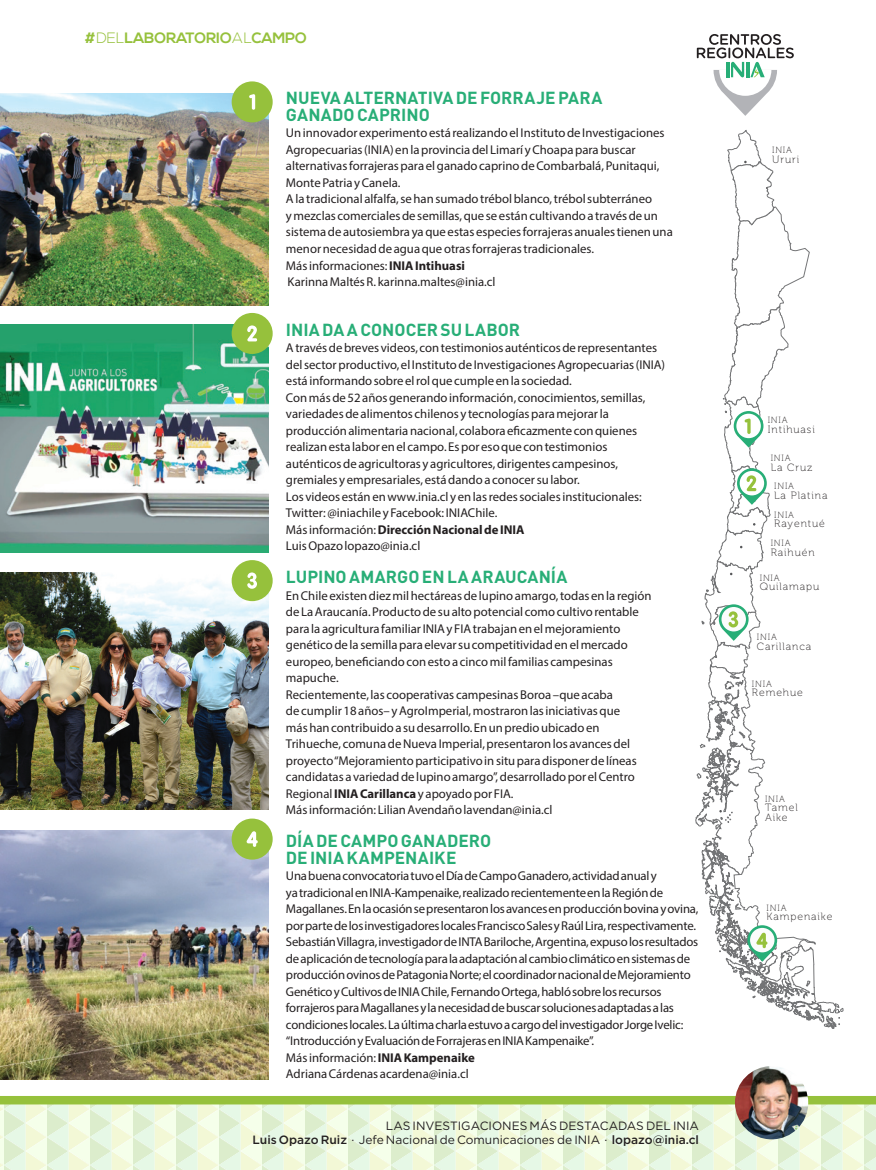
<style>
.page{position:relative;width:876px;height:1170px;background:#fff}
.page>*{position:absolute;margin:0;border:0;box-sizing:border-box;transform-origin:0 0}
.t1{font:700 17.25px/16.5px "DIN";color:#28ae77}
.Texto_chronicle_nuev{font:700 15px "Nexa";letter-spacing:-.01em;color:#96c13c}
.t2{font:12.75px/16.5px "Myriad Pro";color:#231f20}
.t3{font:700 12.75px "Myriad Pro";color:#231f20}
.Texto_Minion_limpio{font:12px "Gotham";color:#231f20}
.Tema{font:10.5px "Museo 100";letter-spacing:.09em;color:#231f20}
.Tema-2{font:9px "Museo 100";letter-spacing:.09em;color:#231f20}
.s1{font-weight:300}
.s2{font-weight:700}
.s3{font-weight:400}
.s4{font-weight:500}
</style>
<div class="page">
<img style="left:0;top:93px;width:268px;height:212px">
<img style="left:0;top:324px;width:268px;height:228px">
<img style="left:0;top:572px;width:268px;height:237px">
<img style="left:0;top:830px;width:268px;height:249px">
<svg style="left:0;top:1096px;width:876px;height:73px"></svg>
<div style="left:232px;top:81px;width:41px;height:41px;background:#96c13c;border-radius:50%"></div>
<div style="left:232px;top:313px;width:41px;height:41px;background:#96c13c;border-radius:50%"></div>
<div style="left:232px;top:560px;width:41px;height:41px;background:#96c13c;border-radius:50%"></div>
<div style="left:232px;top:818px;width:41px;height:41px;background:#96c13c;border-radius:50%"></div>
<svg style="left:247px;top:325px;width:10px;height:16px"></svg>
<svg style="left:249px;top:94px;width:6px;height:16px"></svg>
<svg style="left:247px;top:572px;width:10px;height:16px"></svg>
<svg style="left:247px;top:831px;width:11px;height:15px"></svg>
<img style="left:735px;top:1065px;width:73px;height:74px;border-radius:37px">
<svg style="left:697px;top:34px;width:97px;height:82px"></svg>
<svg style="left:695px;top:130px;width:148px;height:898px"></svg>
<p class="Texto_chronicle_nuev" style="left:85px;top:29px;width:223px">#<span class="s1">DEL</span>LABORATORIO<span class="s1">AL</span>CAMPO</p>
<p class="t1" style="left:286px;top:89px;width:318px">NUEVA ALTERNATIVA DE FORRAJE PARA<br>GANADO CAPRINO</p>
<p class="t2" style="left:286px;top:125px;width:380px">Un innovador experimento está realizando el Instituto de Investigaciones Agropecuarias (INIA) en la provincia del Limarí y Choapa para buscar alternativas forrajeras para el ganado caprino de Combarbalá, Punitaqui, Monte Patria y Canela.</p>
<p class="t2" style="left:286px;top:191px;width:388px">A la tradicional alfalfa, se han sumado trébol blanco, trébol subterráneo<br>y mezclas comerciales de semillas, que se están cultivando a través de un sistema de autosiembra ya que estas especies forrajeras anuales tienen una menor necesidad de agua que otras forrajeras tradicionales.</p>
<p class="t2" style="left:286px;top:257px;width:181px">Más informaciones: <span class="s2">INIA Intihuasi</span></p>
<p class="t2" style="left:288px;top:273px;width:209px">Karinna Maltés R. karinna.maltes@inia.cl</p>
<p class="t1" style="left:286px;top:320px;width:236px">INIA DA A CONOCER SU LABOR</p>
<p class="t2" style="left:286px;top:339px;width:381px">A través de breves videos, con testimonios auténticos de representantes del sector productivo, el Instituto de Investigaciones Agropecuarias (INIA) está informando sobre el rol que cumple en la sociedad.</p>
<p class="t2" style="left:286px;top:389px;width:361px">Con más de 52 años generando información, conocimientos, semillas, variedades de alimentos chilenos y tecnologías para mejorar la producción alimentaria nacional, colabora eficazmente con quienes realizan esta labor en el campo. Es por eso que con testimonios auténticos de agricultoras y agricultores, dirigentes campesinos, gremiales y empresariales, está dando a conocer su labor.</p>
<p class="t2" style="left:286px;top:488px;width:357px">Los videos están en www.inia.cl y en las redes sociales institucionales:</p>
<p class="t2" style="left:286px;top:504px;width:213px">Twitter: @iniachile y Facebook: INIAChile.</p>
<p class="t3" style="left:286px;top:521px;width:240px"><span class="s3">Más información:</span> Dirección Nacional de INIA</p>
<p class="t2" style="left:286px;top:537px;width:136px">Luis Opazo lopazo@inia.cl</p>
<p class="t1" style="left:286px;top:568px;width:283px">LUPINO AMARGO EN LA ARAUCANÍA</p>
<p class="t2" style="left:286px;top:587px;width:367px">En Chile existen diez mil hectáreas de lupino amargo, todas en la región de La Araucanía. Producto de su alto potencial como cultivo rentable para la agricultura familiar INIA y FIA trabajan en el mejoramiento genético de la semilla para elevar su competitividad en el mercado europeo, beneficiando con esto a cinco mil familias campesinas mapuche.</p>
<p class="t2" style="left:286px;top:686px;width:352px">Recientemente, las cooperativas campesinas Boroa –que acaba<br>de cumplir 18 años– y AgroImperial, mostraron las iniciativas que más han contribuido a su desarrollo. En un predio ubicado en Trihueche, comuna de Nueva Imperial, presentaron los avances del proyecto “Mejoramiento participativo in situ para disponer de líneas candidatas a variedad de lupino amargo”, desarrollado por el Centro Regional <span class="s2">INIA Carillanca</span> y apoyado por FIA.</p>
<p class="t2" style="left:286px;top:801px;width:268px">Más información: Lilian Avendaño lavendan@inia.cl</p>
<p class="t1" style="left:286px;top:832px;width:207px">DÍA DE CAMPO GANADERO</p>
<p class="t1" style="left:286px;top:848px;width:172px">DE INIA KAMPENAIKE</p>
<p class="t2" style="left:286px;top:867px;width:414px">Una buena convocatoria tuvo el Día de Campo Ganadero, actividad anual y<br>ya tradicional en INIA-Kampenaike, realizado recientemente en la Región de Magallanes. En la ocasión se presentaron los avances en producción bovina y ovina, por parte de los investigadores locales Francisco Sales y Raúl Lira, respectivamente.<br>Sebastián Villagra, investigador de INTA Bariloche, Argentina, expuso los resultados de aplicación de tecnología para la adaptación al cambio climático en sistemas de producción ovinos de Patagonia Norte; el coordinador nacional de Mejoramiento Genético y Cultivos de INIA Chile, Fernando Ortega, habló sobre los recursos forrajeros para Magallanes y la necesidad de buscar soluciones adaptadas a las condiciones locales. La última charla estuvo a cargo del investigador Jorge Ivelic: “Introducción y Evaluación de Forrajeras en INIA Kampenaike”.</p>
<p class="t2" style="left:286px;top:1049px;width:190px">Más información: <span class="s2">INIA Kampenaike</span></p>
<p class="t2" style="left:286px;top:1065px;width:184px">Adriana Cárdenas acardena@inia.cl</p>
<p class="Texto_Minion_limpio" style="left:386px;top:1118px;width:315px">LAS INVESTIGACIONES MÁS DESTACADAS DEL INIA</p>
<p class="Texto_Minion_limpio" style="left:252px;top:1131px;width:448px"><span class="s4">Luis Opazo Ruiz</span> · Jefe Nacional de Comunicaciones de INIA · <span class="s4">lopazo@inia.cl</span></p>
<p class="Tema-2" style="left:772px;top:145px;width:21px">INIA</p>
<p class="Tema" style="left:772px;top:154px;width:29px">Ururi</p>
<p class="Tema-2" style="left:768px;top:415px;width:21px">INIA</p>
<p class="Tema" style="left:768px;top:424px;width:49px">Intihuasi</p>
<p class="Tema-2" style="left:771px;top:453px;width:21px">INIA</p>
<p class="Tema" style="left:771px;top:462px;width:43px">La Cruz</p>
<p class="Tema-2" style="left:774px;top:481px;width:21px">INIA</p>
<p class="Tema" style="left:774px;top:489px;width:55px">La Platina</p>
<p class="Tema-2" style="left:774px;top:509px;width:21px">INIA</p>
<p class="Tema" style="left:774px;top:518px;width:52px">Rayentué</p>
<p class="Tema-2" style="left:771px;top:538px;width:21px">INIA</p>
<p class="Tema" style="left:771px;top:546px;width:46px">Raihuén</p>
<p class="Tema-2" style="left:760px;top:572px;width:21px">INIA</p>
<p class="Tema" style="left:760px;top:581px;width:61px">Quilamapu</p>
<p class="Tema-2" style="left:757px;top:632px;width:21px">INIA</p>
<p class="Tema" style="left:757px;top:640px;width:56px">Carillanca</p>
<p class="Tema-2" style="left:752px;top:678px;width:21px">INIA</p>
<p class="Tema" style="left:752px;top:687px;width:53px">Remehue</p>
<p class="Tema-2" style="left:765px;top:793px;width:21px">INIA</p>
<p class="Tema" style="left:765px;top:802px;width:34px">Tamel</p>
<p class="Tema" style="left:765px;top:812px;width:24px">Aike</p>
<p class="Tema-2" style="left:766px;top:902px;width:21px">INIA</p>
<p class="Tema" style="left:766px;top:911px;width:67px">Kampenaike</p>
</div>
